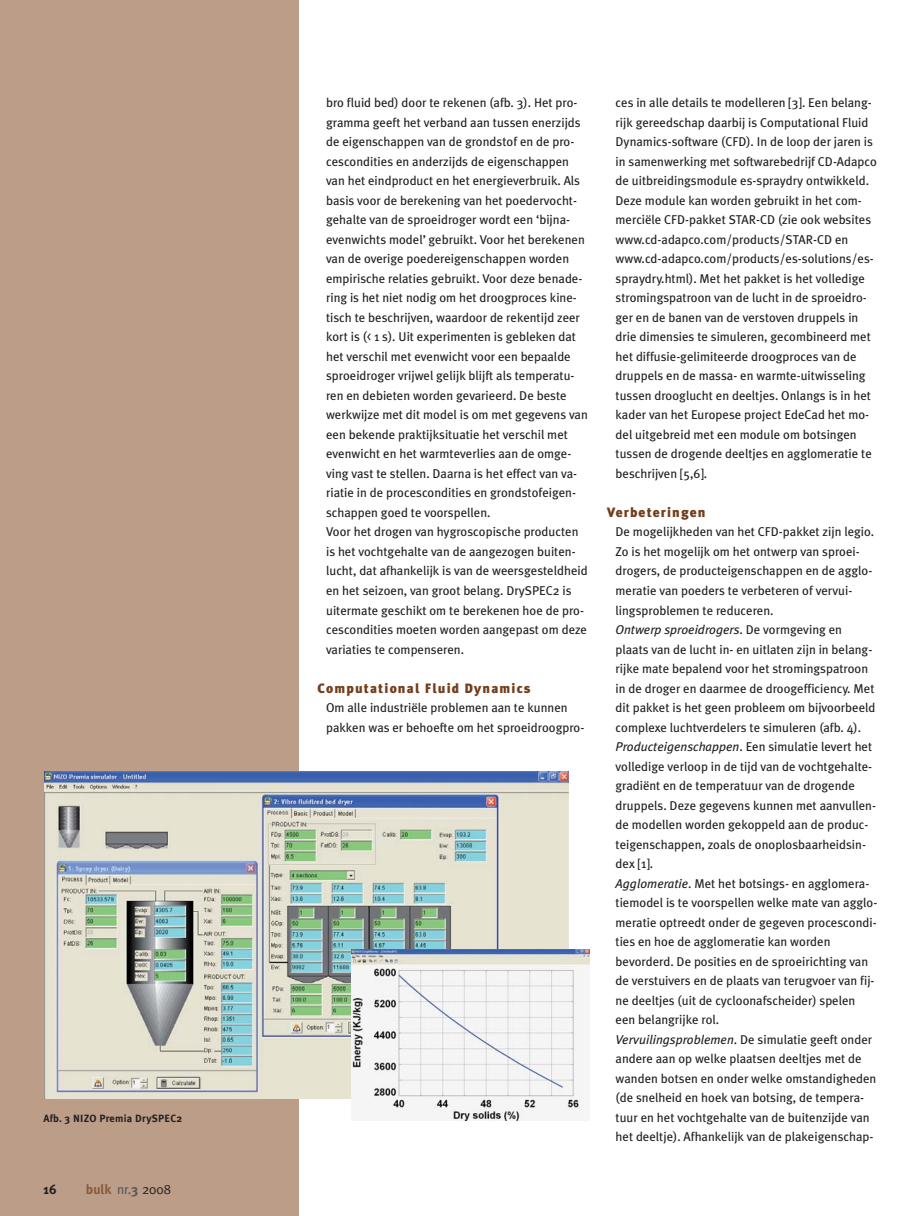
<style>
.page{position:relative;width:915px;height:1216px;background:#fff}
.page>*{position:absolute;margin:0;border:0;box-sizing:border-box;transform-origin:0 0}
.t1{font:900 13.5px "Meta Plus";letter-spacing:.085em;color:#723e1d}
.t2{font:700 13.5px "Meta Plus";color:#89593c}
.t3{font:700 13.5px "Meta Plus";color:#231f20}
.t4{font:12.75px/19.5px "Meta Plus";color:#231f20}
.t5{font:700 10.5px "Meta Plus";letter-spacing:.025em;color:#231f20}
.s1{font-weight:400;color:#58595b}
.s2{color:#58595b}
.s3{font-family:"Meta Plus Normal";font-weight:400;color:#231f20}
.s4{font-family:"Meta";font-size:13.5px}
.s5{font-style:italic}
</style>
<div class="page">
<div style="left:0;top:0;width:298px;height:1215px;background:#bb9d88"></div>
<img style="left:44px;top:772px;width:524px;height:326px">
<img style="left:351px;top:949px;width:238px;height:171px">
<p class="t5" style="left:43px;top:1113px;width:140px">Afb. 3 NIZO Premia DrySPEC2</p>
<p class="t3" style="left:43px;top:1183px;width:15px">16</p>
<p class="t2" style="left:86px;top:1183px;width:86px">bulk <span class="s1">nr.</span><span class="s2">3</span> <span class="s3">2008</span></p>
<p class="t4" style="left:326px;top:94px;width:263px">bro fluid bed) door te rekenen (afb. 3). Het pro&shy;gramma geeft het verband aan tussen enerzijds de eigenschappen van de grondstof en de pro&shy;cescondities en anderzijds de eigenschappen van het eindproduct en het energieverbruik. Als basis voor de berekening van het poedervocht&shy;gehalte van de sproeidroger wordt een ‘bijna&shy;evenwichts model’ gebruikt. Voor het berekenen van de overige poedereigenschappen worden empirische relaties gebruikt. Voor deze benade&shy;ring is het niet nodig om het droogproces kine&shy;tisch te beschrijven, waardoor de rekentijd zeer kort is (<span class="s4">&lt;</span> 1 s). Uit experimenten is gebleken dat het verschil met evenwicht voor een bepaalde sproeidroger vrijwel gelijk blijft als temperatu&shy;ren en debieten worden gevarieerd. De beste werkwijze met dit model is om met gegevens van een bekende praktijksituatie het verschil met evenwicht en het warmteverlies aan de omge&shy;ving vast te stellen. Daarna is het effect van va&shy;riatie in de procescondities en grondstofeigen&shy;schappen goed te voorspellen.<br>Voor het drogen van hygroscopische producten is het vochtgehalte van de aangezogen buiten&shy;lucht, dat afhankelijk is van de weersgesteldheid en het seizoen, van groot belang. DrySPEC2 is uitermate geschikt om te berekenen hoe de pro&shy;cescondities moeten worden aangepast om deze variaties te compenseren.</p>
<p class="t1" style="left:317px;top:682px;width:214px">Computational Fluid Dynamics</p>
<p class="t4" style="left:326px;top:698px;width:260px">Om alle industriële problemen aan te kunnen pakken was er behoefte om het sproeidroogpro-</p>
<p class="t4" style="left:615px;top:94px;width:263px">ces in alle details te modelleren [3]. Een belang&shy;rijk gereedschap daarbij is Computational Fluid Dynamics-software (CFD). In de loop der jaren is in samenwerking met softwarebedrijf CD-Adapco de uitbreidingsmodule es-spraydry ontwikkeld.<br>Deze module kan worden gebruikt in het com&shy;merciële CFD-pakket STAR-CD (zie ook websites www.cd-adapco.com/products/STAR-CD en www.cd-adapco.com/products/es-solutions/es&shy;spraydry.html). Met het pakket is het volledige stromingspatroon van de lucht in de sproeidro&shy;ger en de banen van de verstoven druppels in drie dimensies te simuleren, gecombineerd met het diffusie-gelimiteerde droogproces van de druppels en de massa- en warmte-uitwisseling tussen drooglucht en deeltjes. Onlangs is in het kader van het Europese project EdeCad het mo&shy;del uitgebreid met een module om botsingen tussen de drogende deeltjes en agglomeratie te beschrijven [5,6].</p>
<p class="t1" style="left:607px;top:507px;width:100px">Verbeteringen</p>
<p class="t4" style="left:615px;top:523px;width:263px">De mogelijkheden van het CFD-pakket zijn legio.<br>Zo is het mogelijk om het ontwerp van sproei&shy;drogers, de producteigenschappen en de agglo&shy;meratie van poeders te verbeteren of vervui&shy;lingsproblemen te reduceren.<br><span class="s5">Ontwerp sproeidrogers</span>. De vormgeving en plaats van de lucht in- en uitlaten zijn in belang&shy;rijke mate bepalend voor het stromingspatroon in de droger en daarmee de droogefficiency. Met dit pakket is het geen probleem om bijvoorbeeld complexe luchtverdelers te simuleren (afb. 4).<br><span class="s5">Producteigenschappen</span>. Een simulatie levert het volledige verloop in de tijd van de vochtgehalte&shy;gradiënt en de temperatuur van de drogende druppels. Deze gegevens kunnen met aanvullen&shy;de modellen worden gekoppeld aan de produc&shy;teigenschappen, zoals de onoplosbaarheidsin&shy;dex [1].<br><span class="s5">Agglomeratie</span>. Met het botsings- en agglomera&shy;tiemodel is te voorspellen welke mate van agglo&shy;meratie optreedt onder de gegeven procescondi&shy;ties en hoe de agglomeratie kan worden bevorderd. De posities en de sproeirichting van de verstuivers en de plaats van terugvoer van fij&shy;ne deeltjes (uit de cycloonafscheider) spelen een belangrijke rol.<br><span class="s5">Vervuilingsproblemen</span>. De simulatie geeft onder andere aan op welke plaatsen deeltjes met de wanden botsen en onder welke omstandigheden (de snelheid en hoek van botsing, de tempera&shy;tuur en het vochtgehalte van de buitenzijde van het deeltje). Afhankelijk van de plakeigenschap-</p>
</div>
